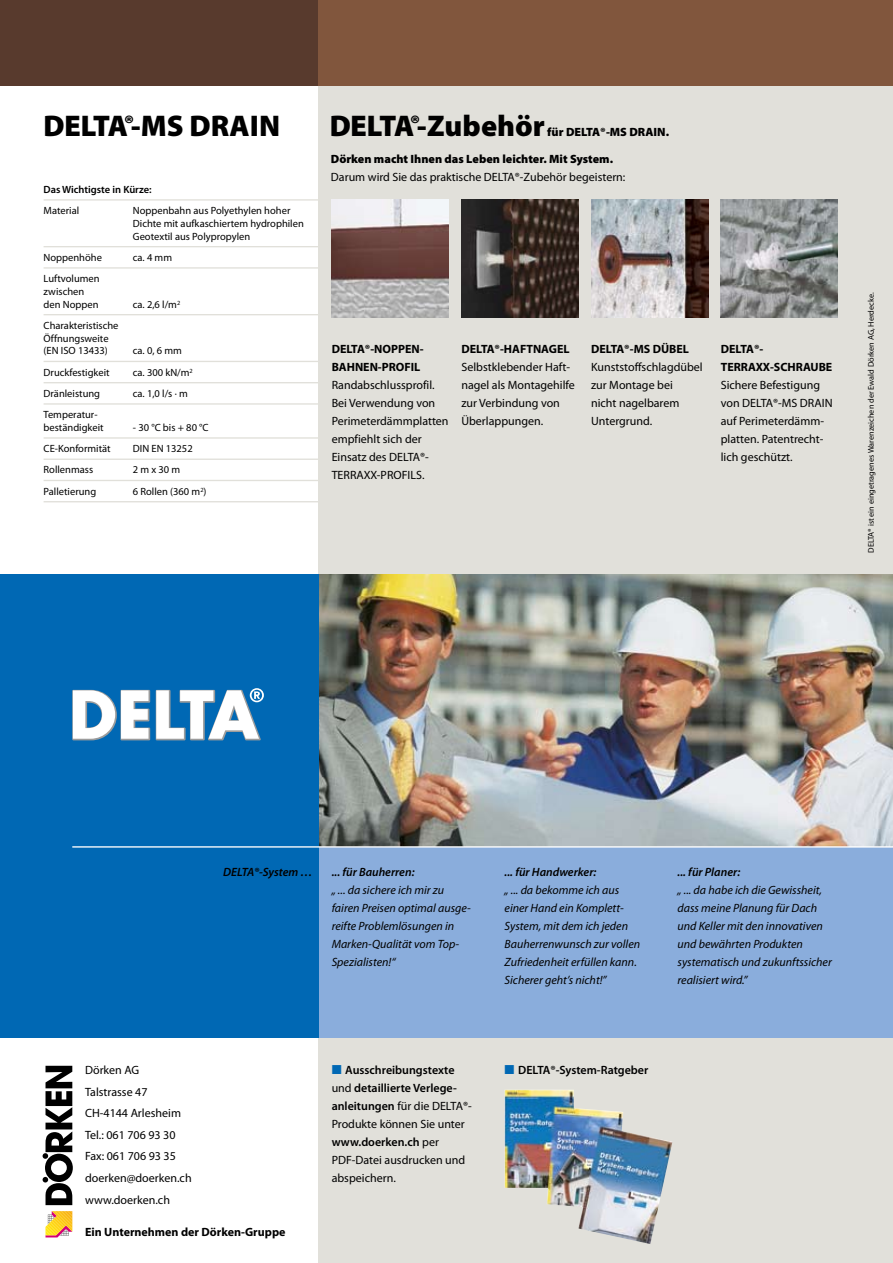
<style>
.page{position:relative;width:893px;height:1263px;background:#fff}
.page>*{position:absolute;margin:0;border:0;box-sizing:border-box;transform-origin:0 0}
.t1{font:900 30px "Delta Myriad Pro";letter-spacing:-.035em;color:#000}
.t2{font:12px/18px "Myriad Pro Doerken";color:#000}
.t3{font:italic 12px/18px "Myriad Pro Doerken";color:#000}
.t4{font:700 12px/18px "Myriad Pro Doerken";color:#000}
.t5{font:900 12px "Myriad Pro Doerken";color:#000}
.t6{font:italic 600 12px "Myriad Pro Doerken";color:#000}
.t7{font:600 12px "Myriad Pro Doerken";color:#000}
.t8{font:10.5px/12.8px "Myriad Pro Doerken";color:#000}
.t9{font:600 10.5px "Myriad Pro Doerken";color:#000}
.t10{font:8.25px "Myriad Pro Doerken";color:#000}
.s1{font-family:"Myriad Pro Doerken"}
.s2{font-weight:600;color:#0068b4}
.s3{font-weight:600}
.s4{color:#0068b4}
</style>
<div class="page">
<div style="left:319px;top:0;width:574px;height:1263px;background:#e1e0da"></div>
<div style="left:319px;top:574px;width:574px;height:464px;background:#8aaddc"></div>
<img style="left:319px;top:574px;width:574px;height:272px">
<div style="left:0;top:574px;width:319px;height:464px;background:#0068b4"></div>
<div style="left:0;top:0;width:319px;height:85px;background:#583a2d"></div>
<div style="left:319px;top:0;width:574px;height:85px;background:#81563d"></div>
<hr style="left:72px;top:846px;width:821px;height:1px;background:#fff">
<img style="left:505px;top:1090px;width:167px;height:154px">
<hr style="left:44px;top:199px;width:275px;height:2px;background:#e1e0da">
<hr style="left:44px;top:246px;width:275px;height:1px;background:#e1e0da">
<hr style="left:44px;top:267px;width:275px;height:2px;background:#e1e0da">
<hr style="left:44px;top:314px;width:275px;height:1px;background:#e1e0da">
<hr style="left:44px;top:361px;width:275px;height:1px;background:#e1e0da">
<hr style="left:44px;top:382px;width:275px;height:1px;background:#e1e0da">
<hr style="left:44px;top:403px;width:275px;height:2px;background:#e1e0da">
<hr style="left:44px;top:437px;width:275px;height:2px;background:#e1e0da">
<hr style="left:44px;top:458px;width:275px;height:2px;background:#e1e0da">
<hr style="left:44px;top:480px;width:275px;height:1px;background:#e1e0da">
<hr style="left:44px;top:501px;width:275px;height:1px;background:#e1e0da">
<svg style="left:72px;top:690px;width:78px;height:50px"></svg>
<svg style="left:156px;top:688px;width:108px;height:52px"></svg>
<svg style="left:43px;top:1066px;width:30px;height:139px"></svg>
<svg style="left:46px;top:1211px;width:26px;height:26px"></svg>
<img style="left:332px;top:200px;width:117px;height:118px">
<img style="left:461px;top:200px;width:117px;height:118px">
<img style="left:591px;top:200px;width:117px;height:118px">
<img style="left:721px;top:200px;width:117px;height:118px">
<h1 class="t1" style="left:44px;top:105px;width:238px">DELTA®-M<span class="s1">S DRAIN</span></h1>
<h1 class="t1" style="left:330px;top:105px;width:217px">DELTA®-Z<span class="s1">ubehör</span></h1>
<p class="t5" style="left:547px;top:124px;width:123px">für DELTA®-MS DRAIN.</p>
<p class="t9" style="left:44px;top:183px;width:110px">Das Wichtigste in Kürze:</p>
<p class="t8" style="left:44px;top:204px;width:37px">Material</p>
<p class="t8" style="left:133px;top:204px;width:172px">Noppenbahn aus Polyethylen hoher<br>Dichte mit aufkaschiertem hydrophilen<br>Geotextil aus Polypropylen</p>
<p class="t8" style="left:44px;top:251px;width:60px">Noppenhöhe</p>
<p class="t8" style="left:133px;top:251px;width:41px">ca. 4 mm</p>
<p class="t8" style="left:44px;top:272px;width:58px">Luftvolumen zwischen den Noppen</p>
<p class="t8" style="left:133px;top:298px;width:49px">ca. 2,6 l/m<sup>2</sup></p>
<p class="t8" style="left:44px;top:319px;width:76px">Charakteristische<br>Öffnungsweite (EN ISO 13433)</p>
<p class="t8" style="left:133px;top:344px;width:51px">ca. 0, 6 mm</p>
<p class="t8" style="left:44px;top:366px;width:68px">Druckfestigkeit</p>
<p class="t8" style="left:133px;top:366px;width:61px">ca. 300 kN/m<sup>2</sup></p>
<p class="t8" style="left:44px;top:387px;width:58px">Dränleistung</p>
<p class="t8" style="left:133px;top:387px;width:56px">ca. 1,0 l/s · m</p>
<p class="t8" style="left:44px;top:408px;width:62px">Temperatur&shy;beständigkeit</p>
<p class="t8" style="left:133px;top:421px;width:77px">- 30 °C bis + 80 °C</p>
<p class="t8" style="left:44px;top:442px;width:69px">CE-Konformität</p>
<p class="t8" style="left:133px;top:442px;width:61px">DIN EN 13252</p>
<p class="t8" style="left:44px;top:463px;width:51px">Rollenmass</p>
<p class="t8" style="left:133px;top:463px;width:49px">2 m x 30 m</p>
<p class="t8" style="left:44px;top:485px;width:54px">Palletierung</p>
<p class="t8" style="left:133px;top:485px;width:75px">6 Rollen (360 m<sup>2</sup>)</p>
<p class="t5" style="left:331px;top:151px;width:284px">Dörken macht Ihnen das Leben leichter. Mit System.</p>
<p class="t2" style="left:331px;top:168px;width:296px">Darum wird Sie das praktische DELTA®-Zubehör begeistern:</p>
<p class="t4" style="left:332px;top:340px;width:93px">DELTA®-NOPPEN-<br>BAHNEN-PROFIL</p>
<p class="t2" style="left:332px;top:376px;width:118px">Randabschlussprofil.<br>Bei Verwendung von<br>Perimeterdämmplatten empfiehlt sich der<br>Einsatz des DELTA®-<br>TERRAXX-PROFILS.</p>
<p class="t4" style="left:461px;top:340px;width:110px">DELTA®-HAFTNAGEL</p>
<p class="t2" style="left:461px;top:358px;width:115px">Selbstklebender Haft&shy;nagel als Montagehilfe zur Verbindung von<br>Überlappungen.</p>
<p class="t4" style="left:591px;top:340px;width:99px">DELTA®-MS DÜBEL</p>
<p class="t2" style="left:591px;top:358px;width:113px">Kunststoffschlagdübel zur Montage bei<br>nicht nagelbarem<br>Untergrund.</p>
<p class="t4" style="left:721px;top:340px;width:113px">DELTA®-<br>TERRAXX-SCHRAUBE</p>
<p class="t2" style="left:721px;top:376px;width:113px">Sichere Befestigung von DELTA®-MS DRAIN auf Perimeterdämm&shy;platten. Patentrecht&shy;lich geschützt.</p>
<p class="t10" style="left:866px;top:553px;width:262px;rotate:-90deg">DELTA® ist ein eingetragenes Warenzeichen der Ewald Dörken AG, Herdecke.</p>
<p class="t6" style="left:223px;top:864px;width:91px">DELTA®-System …</p>
<p class="t6" style="left:332px;top:864px;width:84px">... für Bauherren:</p>
<p class="t3" style="left:332px;top:881px;width:141px">„ ... da sichere ich mir zu fairen Preisen optimal ausge&shy;reifte Problemlösungen in<br>Marken-Qualität vom Top-<br>Spezialisten!“</p>
<p class="t2" style="left:85px;top:1059px;width:108px;line-height:21.6px">Dörken AG<br>Talstrasse 47<br>CH-4144 Arlesheim<br>Tel.: 061 706 93 30<br>Fax: 061 706 93 35 doerken@doerken.ch www.doerken.ch</p>
<p class="t4" style="left:85px;top:1222px;width:202px">Ein Unternehmen der Dörken-Gruppe</p>
<p class="t2" style="left:332px;top:1061px;width:142px"><span class="s2">■</span> <span class="s3">Ausschreibungstexte </span>und <span class="s3">detaillierte Verlege&shy;anleitungen</span> für die DELTA®-<br>Produkte können Sie unter <span class="s3">www.doerken.ch</span> per<br>PDF-Datei ausdrucken und abspeichern.</p>
<p class="t6" style="left:505px;top:864px;width:93px">... für Handwerker:</p>
<p class="t3" style="left:505px;top:881px;width:137px">„ ... da bekomme ich aus einer Hand ein Komplett-<br>System, mit dem ich jeden<br>Bauherrenwunsch zur vollen<br>Zufriedenheit erfüllen kann.<br>Sicherer geht’s nicht!”</p>
<p class="t6" style="left:677px;top:864px;width:64px">... für Planer:</p>
<p class="t3" style="left:677px;top:881px;width:156px">„ ... da habe ich die Gewissheit, dass meine Planung für Dach und Keller mit den innovativen und bewährten Produkten systematisch und zukunftssicher realisiert wird.”</p>
<p class="t7" style="left:505px;top:1062px;width:145px"><span class="s4">■</span> DELTA®-System-Ratgeber</p>
</div>
